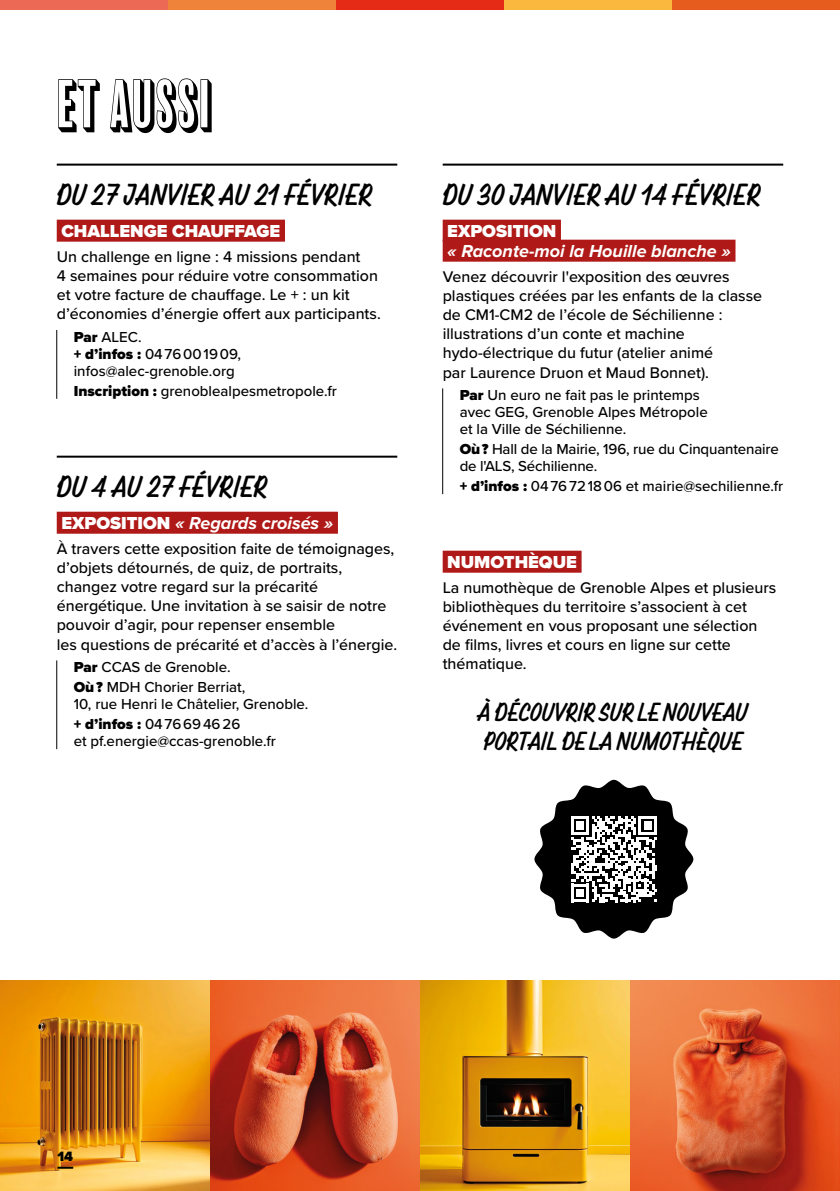
<style>
.page{position:relative;width:840px;height:1191px;background:#fff}
.page>*{position:absolute;margin:0;border:0;box-sizing:border-box;transform-origin:0 0}
.H2_Titre{font:62.4px "Balboa Plus Primary";color:#000;scale:.83 1}
.P_Date_événement{font:28px "Chaumont Script";letter-spacing:.01em;color:#000}
.P_Remarque-policeHand{font:24px/28.8px "Chaumont Script";color:#000}
.H3_Titre__et_aussi{font:italic 700 18px/20px "Proxima Nova";color:#fff}
.H3_Titre__et_aussi-2{font:900 18px "Proxima Nova";color:#fff}
.P_Descriptif_événement{font:500 16px/19.2px "Proxima Nova";color:#000}
.P_détails_événements{font:500 15px/17px "Proxima Nova";color:#000}
.t1{font:900 14px "Proxima Nova";color:#000}
.s1{font-weight:900}
.s2{font-weight:900;font-style:normal}
</style>
<div class="page">
<div style="left:0;top:0;width:168px;height:9px;background:#ec6955"></div>
<div style="left:168px;top:0;width:168px;height:9px;background:#f0833a"></div>
<div style="left:336px;top:0;width:167px;height:9px;background:#e52b16"></div>
<div style="left:503px;top:0;width:168px;height:9px;background:#fab83f"></div>
<div style="left:671px;top:0;width:168px;height:9px;background:#e65b1e"></div>
<img style="left:0;top:981px;width:630px;height:210px">
<svg style="left:210px;top:981px;width:210px;height:210px;background:#ca5530"></svg>
<svg style="left:630px;top:981px;width:209px;height:210px;background:#da5d31"></svg>
<hr style="left:57px;top:164px;width:340px;height:2px;background:#000">
<div style="left:57px;top:220px;width:228px;height:22px;background:#af1917"></div>
<hr style="left:56px;top:330px;width:1px;height:69px;background:#000">
<hr style="left:57px;top:455px;width:340px;height:2px;background:#000">
<div style="left:57px;top:512px;width:281px;height:22px;background:#af1917"></div>
<hr style="left:56px;top:660px;width:1px;height:89px;background:#000">
<hr style="left:442px;top:164px;width:340px;height:2px;background:#000">
<div style="left:442px;top:220px;width:118px;height:22px;background:#af1917"></div>
<div style="left:442px;top:240px;width:293px;height:22px;background:#af1917"></div>
<hr style="left:442px;top:388px;width:1px;height:106px;background:#000">
<div style="left:442px;top:550px;width:139px;height:22px;background:#af1917"></div>
<svg style="left:534px;top:780px;width:159px;height:158px"></svg>
<svg style="left:57px;top:1166px;width:16px;height:2px"></svg>
<h3 class="H2_Titre" style="left:57px;top:69px;width:190px">ET AUSSI</h3>
<h3 class="P_Date_événement" style="left:57px;top:176px;width:317px">DU 27 JANVIER AU 21 FÉVRIER</h3>
<p class="H3_Titre__et_aussi-2" style="left:61px;top:217px;width:220px">CHALLENGE CHAUFFAGE</p>
<p class="P_Descriptif_événement" style="left:57px;top:246px;width:325px">Un challenge en ligne : 4 missions pendant<br>4 semaines pour réduire votre consommation et votre facture de chauffage. Le + : un kit d’économies d’énergie offert aux participants.</p>
<h3 class="P_détails_événements" style="left:74px;top:328px;width:169px"><span class="s1">Par</span> ALEC.<br><span class="s1">+ d’infos :</span> 04 76 00 19 09, infos@alec-grenoble.org</h3>
<h3 class="P_détails_événements" style="left:74px;top:382px;width:264px"><span class="s1">Inscription :</span> grenoblealpesmetropole.fr</h3>
<h3 class="P_Date_événement" style="left:57px;top:468px;width:212px">DU 4 AU 27 FÉVRIER</h3>
<p class="H3_Titre__et_aussi" style="left:61px;top:514px;width:273px"><span class="s2">EXPOSITION</span> « Regards croisés »</p>
<p class="P_Descriptif_événement" style="left:57px;top:538px;width:342px">À travers cette exposition faite de témoignages, d’objets détournés, de quiz, de portraits, changez votre regard sur la précarité énergétique. Une invitation à se saisir de notre pouvoir d’agir, pour repenser ensemble<br>les questions de précarité et d’accès à l’énergie.</p>
<h3 class="P_détails_événements" style="left:74px;top:658px;width:158px"><span class="s1">Par</span> CCAS de Grenoble.</h3>
<h3 class="P_détails_événements" style="left:74px;top:678px;width:236px"><span class="s1">Où ?</span> MDH Chorier Berriat,<br>10, rue Henri le Châtelier, Grenoble.</h3>
<h3 class="P_détails_événements" style="left:74px;top:715px;width:203px"><span class="s1">+ d’infos :</span> 04 76 69 46 26<br>et pf.energie@ccas-grenoble.fr</h3>
<h3 class="P_Date_événement" style="left:442px;top:176px;width:319px">DU 30 JANVIER AU 14 FÉVRIER</h3>
<p class="H3_Titre__et_aussi" style="left:447px;top:222px;width:285px"><span class="s2">EXPOSITION<br></span>« Raconte-moi la Houille blanche »</p>
<p class="P_Descriptif_événement" style="left:442px;top:266px;width:321px">Venez découvrir l'exposition des œuvres plastiques créées par les enfants de la classe de CM1-CM2 de l’école de Séchilienne : illustrations d’un conte et machine hydo-électrique du futur (atelier animé<br>par Laurence Druon et Maud Bonnet).</p>
<h3 class="P_détails_événements" style="left:459px;top:386px;width:249px"><span class="s1">Par</span> Un euro ne fait pas le printemps avec GEG, Grenoble Alpes Métropole et la Ville de Séchilienne.</h3>
<h3 class="P_détails_événements" style="left:459px;top:440px;width:320px"><span class="s1">Où ?</span> Hall de la Mairie, 196, rue du Cinquantenaire de l'ALS, Séchilienne.</h3>
<h3 class="P_détails_événements" style="left:459px;top:477px;width:325px"><span class="s1">+ d’infos :</span> 04 76 72 18 06 et mairie@sechilienne.fr</h3>
<p class="H3_Titre__et_aussi-2" style="left:447px;top:548px;width:131px">NUMOTHÈQUE</p>
<p class="P_Descriptif_événement" style="left:442px;top:577px;width:335px">La numothèque de Grenoble Alpes et plusieurs bibliothèques du territoire s’associent à cet événement en vous proposant une sélection de films, livres et cours en ligne sur cette thématique.</p>
<h2 class="P_Remarque-policeHand" style="left:477px;top:699px;width:271px">À DÉCOUVRIR SUR LE NOUVEAU<br>PORTAIL DE LA NUMOTHÈQUE</h2>
<p class="t1" style="left:57px;top:1146px;width:17px">14</p>
</div>
